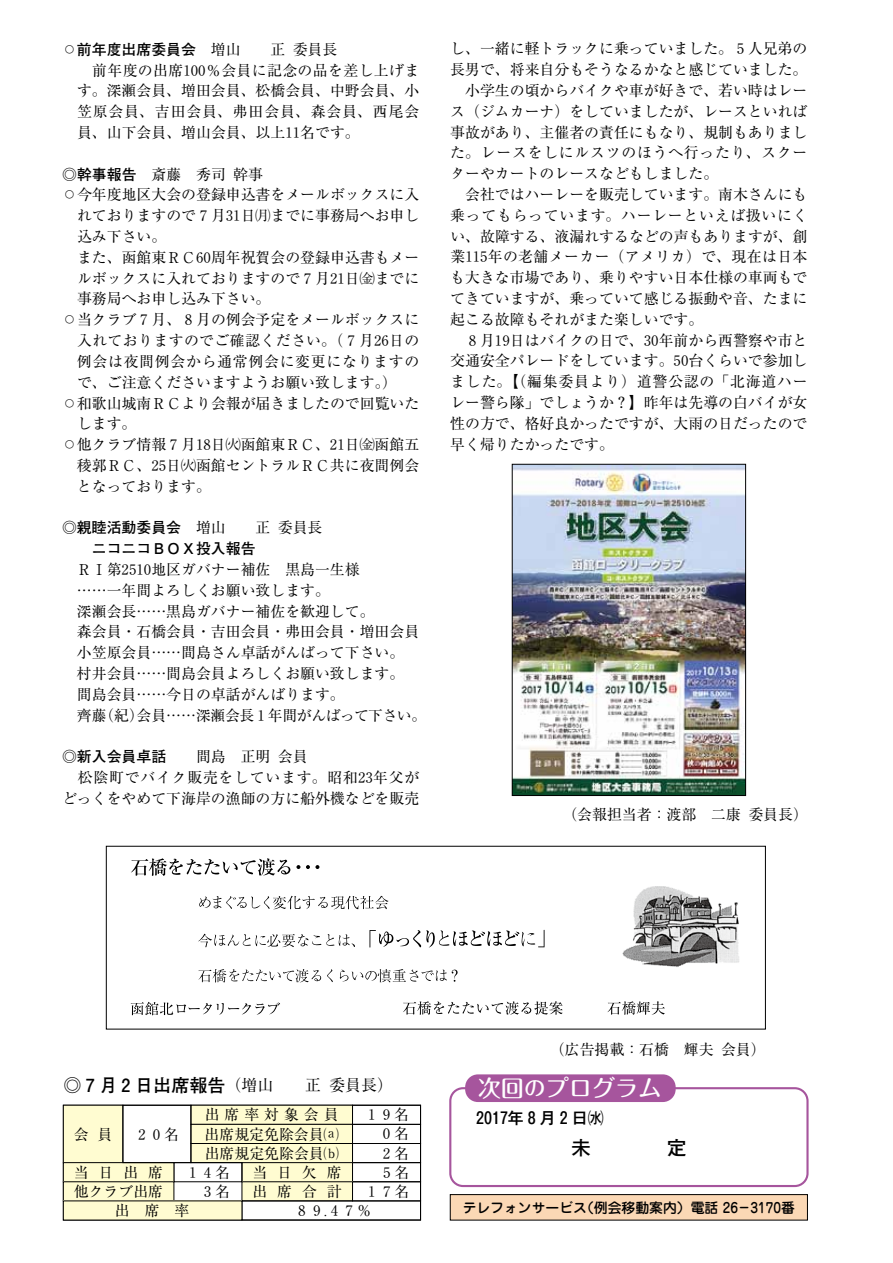
<style>
.page{position:relative;width:893px;height:1263px;background:#fff}
.page>*{position:absolute;margin:0;border:0;box-sizing:border-box;transform-origin:0 0}
.t1{font:500 23.25px "Maru Fo Pro";color:#fff}
.t2{font:500 19.2px "Gothic MB101 Pr 6";color:#000}
.t3{font:15.9px "Ryumin Pr 6";color:#000}
.t4{font:500 15.9px "Gothic MB101 Pr 6";color:#000}
.t5{font:14.85px/20.9px "Ryumin Pr 6";color:#000}
.t6{font:700 14.85px "Futo Go B101 Pr 5";color:#000}
.t7{font:14.85px "Ryumin Pr 6";letter-spacing:.025em;color:#000}
.t8{font:14.85px "Ryumin Pr 6";letter-spacing:.05em;color:#000}
.t9{font:14.85px/19.2px "OTF KP RR";color:#000;text-align:justify}
.t10{font:14.85px "Ryumin Pr 6";letter-spacing:.055em;color:#000}
.t11{font:14.85px "Ryumin Pr 6";letter-spacing:.06em;color:#000}
.t12{font:14.85px "Ryumin Pr 6";letter-spacing:.335em;color:#000}
.t13{font:500 13.8px "Jun 34 Pro";color:#000}
.s1{font-family:"Ryumin Pr 6";font-weight:400}
.s2{font-family:"OTF KP RR"}
.s3{font-family:"Antique Std ANR"}
.s4{font-family:"Futo Go B101 Pr 5";font-weight:700;font-size:18px}
.s5{font-family:"Ryumin Pr 6"}
.s6{font-size:21.15px}
</style>
<div class="page">
<div style="left:449px;top:1087px;width:360px;height:100px;border:2px solid #a6559d;border-radius:13px"></div>
<div style="left:450px;top:1194px;width:357px;height:26px;background:#fbd8b5"></div>
<div style="left:450px;top:1194px;width:358px;height:26px;border:1px solid #000"></div>
<div style="left:63px;top:1105px;width:60px;height:57px;background:#fffcd1"></div>
<div style="left:63px;top:1105px;width:60px;height:58px;border:1px solid #000"></div>
<div style="left:191px;top:1105px;width:161px;height:19px;background:#fffcd1"></div>
<div style="left:352px;top:1105px;width:69px;height:20px;border:1px solid #000"></div>
<div style="left:191px;top:1124px;width:161px;height:19px;background:#fffcd1"></div>
<div style="left:191px;top:1124px;width:162px;height:20px;border:1px solid #000"></div>
<div style="left:352px;top:1124px;width:69px;height:20px;border:1px solid #000"></div>
<div style="left:191px;top:1143px;width:161px;height:19px;background:#fffcd1"></div>
<div style="left:191px;top:1143px;width:162px;height:20px;border:1px solid #000"></div>
<div style="left:352px;top:1143px;width:69px;height:20px;border:1px solid #000"></div>
<div style="left:352px;top:1162px;width:69px;height:20px;border:1px solid #000"></div>
<div style="left:242px;top:1162px;width:110px;height:20px;background:#fffcd1"></div>
<div style="left:242px;top:1162px;width:111px;height:20px;border:1px solid #000"></div>
<div style="left:174px;top:1162px;width:68px;height:20px;border:1px solid #000"></div>
<div style="left:63px;top:1162px;width:111px;height:20px;background:#fffcd1"></div>
<div style="left:63px;top:1162px;width:111px;height:20px;border:1px solid #000"></div>
<div style="left:352px;top:1181px;width:69px;height:20px;border:1px solid #000"></div>
<div style="left:242px;top:1182px;width:110px;height:19px;background:#fffcd1"></div>
<div style="left:63px;top:1182px;width:111px;height:19px;background:#fffcd1"></div>
<div style="left:242px;top:1200px;width:179px;height:20px;border:1px solid #000"></div>
<div style="left:63px;top:1201px;width:179px;height:19px;background:#fffcd1"></div>
<div style="left:123px;top:1105px;width:68px;height:58px;border:1px solid #000"></div>
<div style="left:465px;top:1074px;width:211px;height:28px;background:#a6559d;border-radius:13px"></div>
<svg style="left:403px;top:1001px;width:160px;height:14px"></svg>
<svg style="left:607px;top:1001px;width:58px;height:14px"></svg>
<svg style="left:131px;top:858px;width:159px;height:18px"></svg>
<svg style="left:296px;top:865px;width:4px;height:4px"></svg>
<svg style="left:306px;top:865px;width:13px;height:4px"></svg>
<svg style="left:198px;top:969px;width:123px;height:13px"></svg>
<svg style="left:327px;top:969px;width:6px;height:13px"></svg>
<svg style="left:340px;top:969px;width:118px;height:13px"></svg>
<svg style="left:131px;top:1002px;width:149px;height:13px"></svg>
<svg style="left:199px;top:896px;width:190px;height:13px"></svg>
<svg style="left:198px;top:934px;width:157px;height:13px"></svg>
<svg style="left:369px;top:930px;width:176px;height:17px"></svg>
<img style="left:622px;top:886px;width:117px;height:81px">
<img style="left:514px;top:466px;width:230px;height:328px">
<div style="left:512px;top:464px;width:234px;height:332px;border:1px solid #000"></div>
<p class="t6" style="left:62px;top:37px;width:180px"><span class="s1">○</span>前年度出席委員会 <span class="s1">増山</span></p>
<p class="t5" style="left:270px;top:38px;width:68px">正委員長</p>
<p class="t7" style="left:92px;top:58px;width:329px">前年度の出席<span class="s2">100</span>％会員に記念の品を差し上げま</p>
<p class="t5" style="left:77px;top:80px;width:344px">す。深瀬会員、増田会員、松橋会員、中野会員、小</p>
<p class="t11" style="left:77px;top:100px;width:344px">笠原会員、吉田会員、弗田会員、森会員、西尾会</p>
<p class="t5" style="left:77px;top:121px;width:284px">員、山下会員、増山会員、以上<span class="s2">11</span>名です。</p>
<p class="t6" style="left:62px;top:162px;width:202px">◎幹事報告　<span class="s1">斎藤 秀司幹事</span></p>
<p class="t5" style="left:77px;top:184px;width:344px;text-indent:-15px">○今年度地区大会の登録申込書をメールボックスに入れておりますので<span class="s2">７</span>月<span class="s2">31</span>日㈪までに事務局へお申し込み下さい。<br>また、函館東ＲＣ<span class="s2">60</span>周年祝賀会の登録申込書もメールボックスに入れておりますので<span class="s2">７</span>月<span class="s2">21</span>日㈮までに事務局へお申し込み下さい。</p>
<p class="t5" style="left:77px;top:308px;width:344px;text-align:justify;text-indent:-15px">○当クラブ<span class="s2">７</span>月、<span class="s2">８</span>月の例会予定をメールボックスに入れておりますのでご確認ください。（<span class="s2">７</span>月<span class="s2">26</span>日の例会は夜間例会から通常例会に変更になりますので、ご注意くださいますようお願い致します。）</p>
<p class="t5" style="left:77px;top:392px;width:344px;text-indent:-15px">○和歌山城南ＲＣより会報が届きましたので回覧いたします。</p>
<p class="t5" style="left:77px;top:433px;width:344px;text-align:justify;text-indent:-15px">○他クラブ情報<span class="s2">７</span>月<span class="s2">18</span>日㈫函館東ＲＣ、<span class="s2">21</span>日㈮函館五稜郭ＲＣ、<span class="s2">25</span>日㈫函館セントラルＲＣ共に夜間例会となっております。</p>
<p class="t6" style="left:62px;top:516px;width:165px">◎親睦活動委員会 <span class="s1">増山</span></p>
<p class="t5" style="left:256px;top:517px;width:68px">正委員長</p>
<p class="t6" style="left:62px;top:537px;width:195px">　　ニコニコＢＯＸ投入報告</p>
<p class="t5" style="left:77px;top:558px;width:351px">ＲＩ第<span class="s2">2510</span>地区ガバナー補佐 黒島一生様<br>……一年間よろしくお願い致します。<br>深瀬会長……黒島ガバナー補佐を歓迎して。<br>森会員・石橋会員・吉田会員・弗田会員・増田会員小笠原会員……間島さん卓話がんばって下さい。<br>村井会員……間島会員よろしくお願い致します。<br>間島会員……今日の卓話がんばります。<br>齊藤（紀）会員……深瀬会長<span class="s2">１</span>年間がんばって下さい。</p>
<p class="t6" style="left:62px;top:745px;width:247px">◎新入会員卓話　 <span class="s1">間島 正明会員</span></p>
<p class="t5" style="left:62px;top:766px;width:359px;text-align:right">松陰町でバイク販売をしています。昭和<span class="s2">23</span>年父がどっくをやめて下海岸の漁師の方に船外機などを販売</p>
<p class="t5" style="left:450px;top:38px;width:359px">し、一緒に軽トラックに乗っていました。<span class="s2">５</span>人兄弟の</p>
<p class="t5" style="left:450px;top:58px;width:359px">長男で、将来自分もそうなるかなと感じていました。</p>
<p class="t5" style="left:465px;top:79px;width:344px">小学生の頃からバイクや車が好きで、若い時はレー</p>
<p class="t5" style="left:450px;top:100px;width:359px">ス（ジムカーナ）をしていましたが、レースといれば</p>
<p class="t5" style="left:450px;top:121px;width:359px">事故があり、主催者の責任にもなり、規制もありまし</p>
<p class="t8" style="left:450px;top:141px;width:359px">た。レースをしにルスツのほうへ行ったり、スクー</p>
<p class="t5" style="left:450px;top:162px;width:269px">ターやカートのレースなどもしました。</p>
<p class="t5" style="left:465px;top:183px;width:344px">会社ではハーレーを販売しています。南木さんにも</p>
<p class="t8" style="left:450px;top:204px;width:359px">乗ってもらっています。ハーレーといえば扱いにく</p>
<p class="t5" style="left:450px;top:225px;width:359px">い、故障する、液漏れするなどの声もありますが、創</p>
<p class="t7" style="left:450px;top:245px;width:359px">業<span class="s2">115</span>年の老舗メーカー（アメリカ）で、現在は日本</p>
<p class="t5" style="left:450px;top:266px;width:359px">も大きな市場であり、乗りやすい日本仕様の車両もで</p>
<p class="t5" style="left:450px;top:287px;width:359px">てきていますが、乗っていて感じる振動や音、たまに</p>
<p class="t5" style="left:450px;top:308px;width:254px">起こる故障もそれがまた楽しいです。</p>
<p class="t5" style="left:465px;top:329px;width:344px"><span class="s2">８</span>月<span class="s2">19</span>日はバイクの日で、<span class="s2">30</span>年前から西警察や市と</p>
<p class="t5" style="left:450px;top:350px;width:359px">交通安全パレードをしています。<span class="s2">50</span>台くらいで参加し</p>
<p class="t10" style="left:450px;top:370px;width:359px">ました。【（編集委員より）道警公認の<span class="s2">「</span>北海道ハー</p>
<p class="t5" style="left:450px;top:391px;width:359px">レー警ら隊<span class="s2">」</span>でしょうか<span class="s3">？</span>】昨年は先導の白バイが女</p>
<p class="t5" style="left:450px;top:412px;width:359px">性の方で、格好良かったですが、大雨の日だったので</p>
<p class="t5" style="left:450px;top:433px;width:165px">早く帰りたかったです。</p>
<p class="t5" style="left:562px;top:803px;width:247px">（会報担当者：渡部 二康委員長）</p>
<p class="t3" style="left:63px;top:1073px;width:331px"><span class="s4">◎ 7 月 2 日出席報告</span>（増山　　正 委員長）</p>
<p class="t9" style="left:379px;top:1103px;width:31px;text-indent:-15px">１９<span class="s5">名</span>０<span class="s5">名</span>２<span class="s5">名</span></p>
<p class="t9" style="left:185px;top:1161px;width:46px">１４<span class="s5">名</span></p>
<p class="t9" style="left:379px;top:1161px;width:31px">５<span class="s5">名</span></p>
<p class="t9" style="left:200px;top:1181px;width:31px">３<span class="s5">名</span></p>
<p class="t9" style="left:365px;top:1181px;width:46px">１７<span class="s5">名</span></p>
<p class="t12" style="left:205px;top:1103px;width:135px">出席率対象会員</p>
<p class="t5" style="left:74px;top:1123px;width:40px">会員</p>
<p class="t5" style="left:205px;top:1124px;width:135px;line-height:19.2px">出席規定免除会員⒜出席規定免除会員⒝</p>
<p class="t9" style="left:134px;top:1123px;width:46px">２０<span class="s5">名</span></p>
<p class="t5" style="left:74px;top:1161px;width:91px">当日出席</p>
<p class="t5" style="left:252px;top:1161px;width:91px">当日欠席</p>
<p class="t5" style="left:74px;top:1180px;width:91px">他クラブ出席</p>
<p class="t5" style="left:252px;top:1180px;width:91px">出席合計</p>
<p class="t5" style="left:115px;top:1200px;width:76px">出　席　率</p>
<p class="t9" style="left:295px;top:1199px;width:79px">８９.４７<span class="s5">％</span></p>
<p class="t5" style="left:550px;top:1038px;width:217px">（広告掲載：石橋 輝夫会員）</p>
<h1 class="t1" style="left:478px;top:1070px;width:186px">次回<span class="s6">の</span>プログラム</h1>
<p class="t4" style="left:476px;top:1105px;width:129px">2017年 8 月 2 日㈬</p>
<p class="t2" style="left:571px;top:1132px;width:116px">未　　　　定</p>
<p class="t13" style="left:463px;top:1196px;width:334px">テレフォンサービス（例会移動案内）電話 26－3170番</p>
</div>
